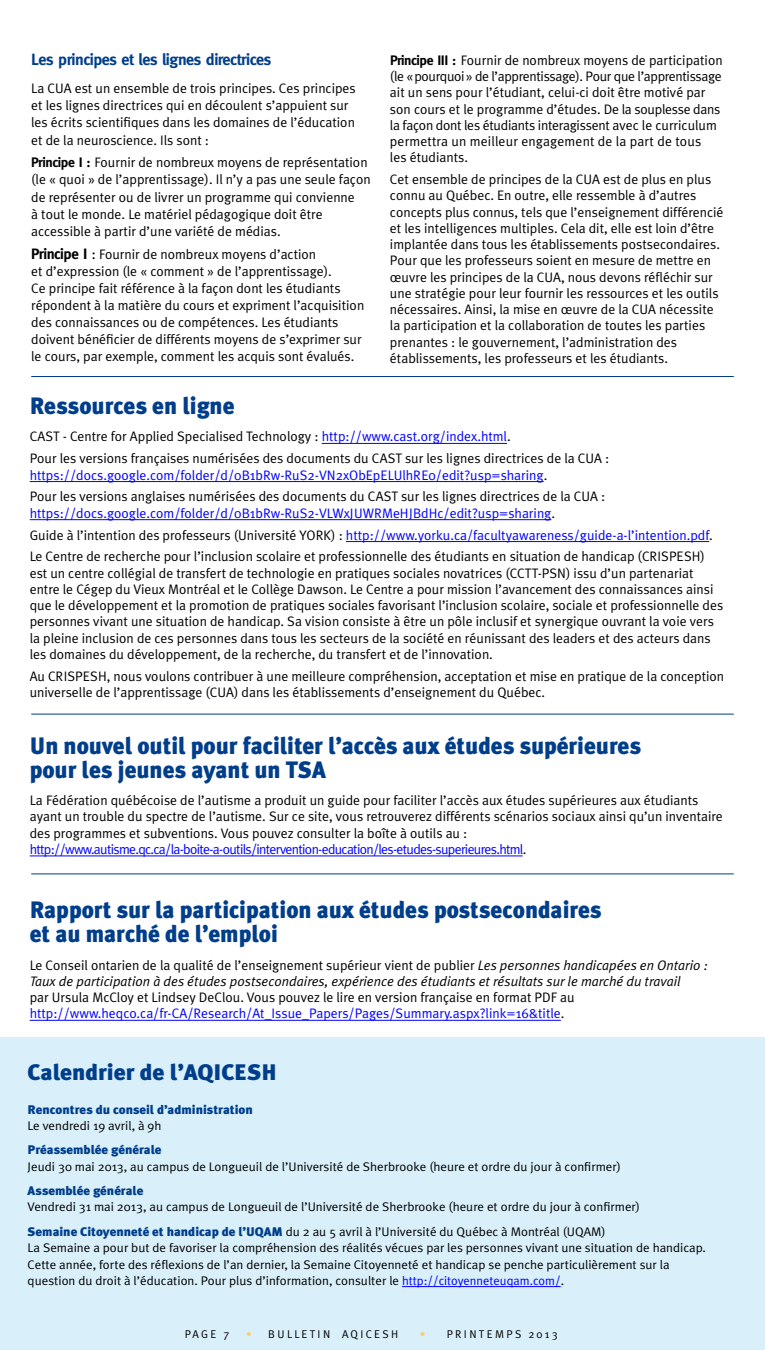
<style>
.page{position:relative;width:765px;height:1350px;background:#fff}
.page>*{position:absolute;margin:0;border:0;box-sizing:border-box;transform-origin:0 0}
.t1{font:900 23.75px/23.8px "Meta Plus";color:#003e8b}
.t2{font:900 22.5px "Meta Plus";color:#003e8b;scale:1.04 1}
.t3{font:700 16.25px "Meta";letter-spacing:-.03em;color:#003e8b}
.t4{font:13.75px/16.2px "Meta Plus Normal";color:#000}
.t5{font:italic 13.75px/16.2px "Meta Plus Normal";color:#000}
.t6{font:13.75px/16.2px "Meta Plus Normal";color:#00f}
.t7{font:12.5px/16.2px "Meta Plus Normal";color:#000;scale:1.04 1}
.t8{font:900 12.5px "Meta Plus";color:#003e8b;scale:1.04 1}
.t9{font:11.25px "Meta Plus Normal";letter-spacing:.205em;color:#000}
.s1{font-family:"Meta";font-weight:700}
.s2{font-family:"Meta";font-weight:700;font-size:15px}
.s3{font-size:15px}
.s4{color:#00f}
.s5{font-style:normal}
.s6{color:#000}
.s7{font-family:"Meta Plus";font-weight:900;color:#003e8b}
.s8{color:#fdcf60}
</style>
<div class="page">
<hr style="left:322px;top:443px;width:185px;height:1px;background:#00f">
<hr style="left:30px;top:481px;width:514px;height:1px;background:#00f">
<hr style="left:30px;top:519px;width:521px;height:1px;background:#00f">
<hr style="left:346px;top:541px;width:363px;height:1px;background:#00f">
<hr style="left:30px;top:856px;width:493px;height:1px;background:#00f">
<hr style="left:30px;top:1020px;width:531px;height:1px;background:#00f">
<hr style="left:31px;top:376px;width:703px;height:1px;background:#003e8b">
<hr style="left:31px;top:714px;width:703px;height:1px;background:#003e8b">
<hr style="left:31px;top:874px;width:703px;height:1px;background:#003e8b">
<div style="left:0;top:1037px;width:765px;height:313px;background:#d9effa"></div>
<hr style="left:402px;top:1286px;width:159px;height:1px;background:#00f">
<p class="t3" style="left:31px;top:50px;width:242px">Les principes et les lignes directrices</p>
<p class="t4" style="left:31px;top:80px;width:326px;line-height:17.1px">La CUA est un ensemble de trois principes. Ces principes et les lignes directrices qui en découlent s’appuient sur les écrits scientifiques dans les domaines de l’éducation et de la neuroscience. Ils sont :</p>
<p class="t4" style="left:31px;top:154px;width:341px;line-height:17.1px"><span class="s1">Principe I :</span> Fournir de nombreux moyens de représentation (le « quoi » de l’apprentissage). Il n’y a pas une seule façon de représenter ou de livrer un programme qui convienne<br>à tout le monde. Le matériel pédagogique doit être accessible à partir d’une variété de médias.</p>
<p class="t4" style="left:31px;top:245px;width:335px;line-height:17.1px"><span class="s2">Principe I</span> <span class="s3">:</span> Fournir de nombreux moyens d’action<br>et d’expression (le « comment » de l’apprentissage).<br>Ce principe fait référence à la façon dont les étudiants répondent à la matière du cours et expriment l’acquisition des connaissances ou de compétences. Les étudiants doivent bénéficier de différents moyens de s’exprimer sur le cours, par exemple, comment les acquis sont évalués.</p>
<p class="t4" style="left:390px;top:52px;width:334px"><span class="s1">Principe III :</span> Fournir de nombreux moyens de participation (le « pourquoi » de l’apprentissage). Pour que l’apprentissage ait un sens pour l’étudiant, celui-ci doit être motivé par son cours et le programme d’études. De la souplesse dans la façon dont les étudiants interagissent avec le curriculum permettra un meilleur engagement de la part de tous<br>les étudiants.</p>
<p class="t4" style="left:390px;top:171px;width:335px">Cet ensemble de principes de la CUA est de plus en plus connu au Québec. En outre, elle ressemble à d’autres concepts plus connus, tels que l’enseignement différencié et les intelligences multiples. Cela dit, elle est loin d’être implantée dans tous les établissements postsecondaires.<br>Pour que les professeurs soient en mesure de mettre en œuvre les principes de la CUA, nous devons réfléchir sur une stratégie pour leur fournir les ressources et les outils nécessaires. Ainsi, la mise en œuvre de la CUA nécessite la participation et la collaboration de toutes les parties prenantes : le gouvernement, l’administration des établissements, les professeurs et les étudiants.</p>
<h1 class="t1" style="left:30px;top:394px;width:206px">Ressources en ligne</h1>
<p class="t4" style="left:30px;top:426px;width:581px;line-height:21.9px">CAST - Centre for Applied Specialised Technology : <span class="s4">http://www.cast.org/index.html</span>.<br>Pour les versions françaises numérisées des documents du CAST sur les lignes directrices de la CUA :</p>
<p class="t4" style="left:30px;top:464px;width:577px;line-height:21.9px"><span class="s4">https://docs.google.com/folder/d/0B1bRw-RuS2-VN2xObEpELUlhRE0/edit?usp=sharing</span>.<br>Pour les versions anglaises numérisées des documents du CAST sur les lignes directrices de la CUA :</p>
<p class="t4" style="left:30px;top:502px;width:685px;line-height:21.9px"><span class="s4">https://docs.google.com/folder/d/0B1bRw-RuS2-VLWxJUWRMeHJBdHc/edit?usp=sharing</span>.<br>Guide à l’intention des professeurs (Université YORK) : <span class="s4">http://www.yorku.ca/facultyawareness/guide-a-l’intention.pdf</span>.<br>Le Centre de recherche pour l’inclusion scolaire et professionnelle des étudiants en situation de handicap (CRISPESH)</p>
<p class="t4" style="left:30px;top:565px;width:695px">est un centre collégial de transfert de technologie en pratiques sociales novatrices (CCTT-PSN) issu d’un partenariat entre le Cégep du Vieux Montréal et le Collège Dawson. Le Centre a pour mission l’avancement des connaissances ainsi que le développement et la promotion de pratiques sociales favorisant l’inclusion scolaire, sociale et professionnelle des personnes vivant une situation de handicap. Sa vision consiste à être un pôle inclusif et synergique ouvrant la voie vers la pleine inclusion de ces personnes dans tous les secteurs de la société en réunissant des leaders et des acteurs dans les domaines du développement, de la recherche, du transfert et de l’innovation.</p>
<p class="t4" style="left:30px;top:668px;width:696px">Au CRISPESH, nous voulons contribuer à une meilleure compréhension, acceptation et mise en pratique de la conception universelle de l’apprentissage (CUA) dans les établissements d’enseignement du Québec.</p>
<h1 class="t1" style="left:30px;top:734px;width:613px">Un nouvel outil pour faciliter l’accès aux études supérieures pour les jeunes ayant un TSA</h1>
<p class="t4" style="left:30px;top:792px;width:695px">La Fédération québécoise de l’autisme a produit un guide pour faciliter l’accès aux études supérieures aux étudiants ayant un trouble du spectre de l’autisme. Sur ce site, vous retrouverez différents scénarios sociaux ainsi qu’un inventaire des programmes et subventions. Vous pouvez consulter la boîte à outils au : <span class="s4">http://www.autisme.qc.ca/la-boite-a-outils/intervention-education/les-etudes-superieures.html</span>.</p>
<h1 class="t1" style="left:30px;top:898px;width:573px">Rapport sur la participation aux études postsecondaires et au marché de l’emploi</h1>
<p class="t5" style="left:30px;top:957px;width:680px"><span class="s5">Le Conseil ontarien de la qualité de l’enseignement supérieur vient de publier</span> Les personnes handicapées en Ontario :<br>Taux de participation à des études postsecondaires, expérience des étudiants et résultats sur le marché du travail</p>
<p class="t6" style="left:30px;top:989px;width:546px"><span class="s6">par Ursula McCloy et Lindsey DeClou. Vous pouvez le lire en version française en format PDF au </span>http://www.heqco.ca/fr-CA/Research/At_Issue_Papers/Pages/Summary.aspx?link=16&amp;title<span class="s6">.</span></p>
<h2 class="t2" style="left:28px;top:1059px;width:241px">Calendrier de l’AQICESH</h2>
<p class="t8" style="left:28px;top:1102px;width:218px">Rencontres du conseil d’administration</p>
<p class="t7" style="left:28px;top:1117px;width:130px">Le vendredi 19 avril, à 9h</p>
<p class="t8" style="left:28px;top:1143px;width:130px">Préassemblée générale</p>
<p class="t7" style="left:28px;top:1158px;width:572px">Jeudi 30 mai 2013, au campus de Longueuil de l’Université de Sherbrooke (heure et ordre du jour à confirmer)</p>
<p class="t8" style="left:28px;top:1184px;width:113px">Assemblée générale</p>
<p class="t7" style="left:28px;top:1195px;width:590px;line-height:24.6px">Vendredi 31 mai 2013, au campus de Longueuil de l’Université de Sherbrooke (heure et ordre du jour à confirmer)<br><span class="s7">Semaine Citoyenneté et handicap de l’UQAM</span> du 2 au 5 avril à l’Université du Québec à Montréal (UQAM)</p>
<p class="t7" style="left:28px;top:1240px;width:654px">La Semaine a pour but de favoriser la compréhension des réalités vécues par les personnes vivant une situation de handicap.<br>Cette année, forte des réflexions de l’an dernier, la Semaine Citoyenneté et handicap se penche particulièrement sur la question du droit à l’éducation. Pour plus d’information, consulter le <span class="s4">http://citoyenneteuqam.com/</span>.</p>
<p class="t9" style="left:185px;top:1327px;width:46px">PAGE 7</p>
<p class="t9" style="left:246px;top:1327px;width:154px"><span class="s8">•</span> BULLETIN AQICESH</p>
<p class="t9" style="left:420px;top:1327px;width:140px"><span class="s8">•</span> PRINTEMPS 2013</p>
</div>
